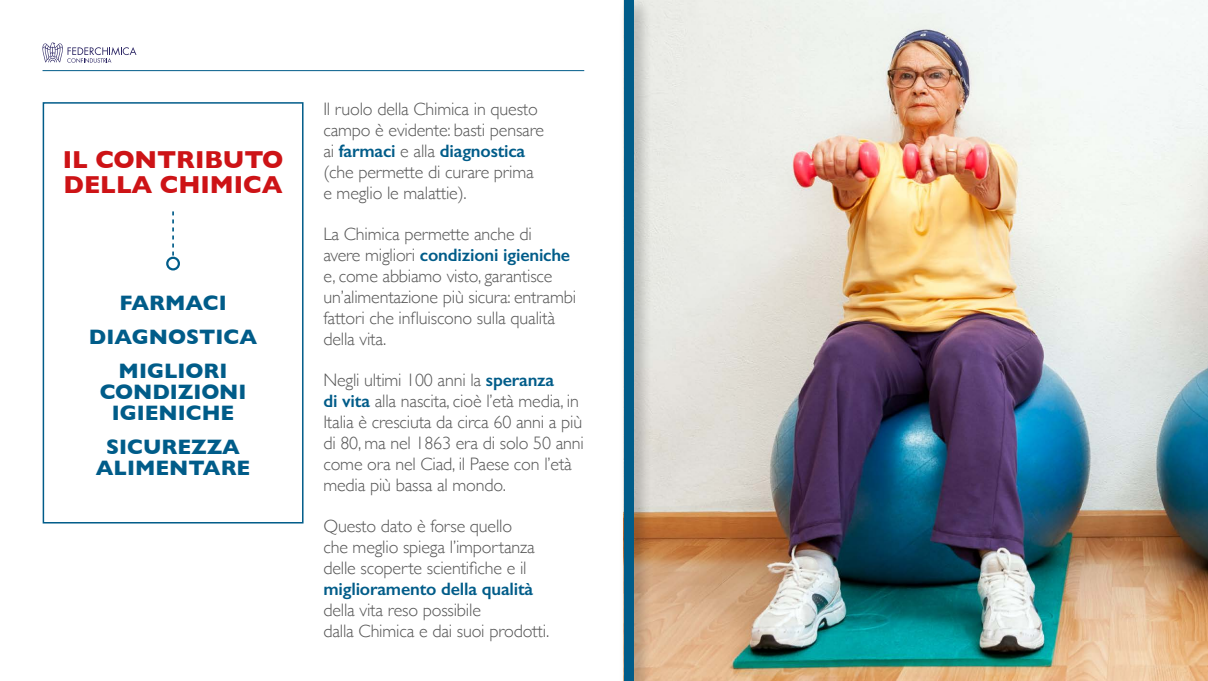
<style>
.page{position:relative;width:1208px;height:681px;background:#fff}
.page>*{position:absolute;margin:0;border:0;box-sizing:border-box;transform-origin:0 0}
.t1{font:700 25px/25px "Gill Sans";color:#cd1316}
.t2{font:700 21.3px/33.6px "Gill Sans";color:#005c89;text-align:center}
.t3{font:300 18px/21px "Gill Sans";letter-spacing:-.01em;color:#565656}
.t4{font:600 18px "Gill Sans";letter-spacing:-.01em;color:#005c89}
.s1{font-weight:600;color:#005c89}
</style>
<div class="page">
<svg style="left:42px;top:42px;width:94px;height:21px"></svg>
<img style="left:652px;top:0;width:556px;height:680px">
<div style="left:618px;top:0;width:34px;height:680px;background:#000;opacity:.3"></div>
<div style="left:624px;top:0;width:9px;height:680px;background:#005c89"></div>
<div style="left:43px;top:102px;width:260px;height:421px;border:2px solid #005c89"></div>
<svg style="left:172px;top:211px;width:2px;height:45px"></svg>
<div style="left:166px;top:256px;width:14px;height:14px;border:2px solid #005c89;border-radius:50%"></div>
<hr style="left:43px;top:70px;width:541px;height:1px;background:#005c89">
<h1 class="t1" style="left:63px;top:146px;width:222px">I L CONTRIBUTO<br>DELLA CHIMICA</h1>
<p class="t2" style="left:89px;top:286px;width:170px">FARMAC I<br>DIAGNOSTICA<br>MIGLIORI</p>
<p class="t2" style="left:100px;top:380px;width:148px;line-height:21.3px">CONDIZIONI<br>IGIENICHE</p>
<p class="t2" style="left:96px;top:435px;width:156px;line-height:21.3px">SICUREZZA<br>ALIMENTARE</p>
<p class="t3" style="left:323px;top:97px;width:222px">Il ruolo della Chimica in questo campo è evidente: basti pensare ai <span class="s1">farmaci</span> e alla <span class="s1">diagnostica </span>(che permette di curare prima e meglio le malattie).</p>
<p class="t3" style="left:323px;top:222px;width:254px">La Chimica permette anche di<br>avere migliori <span class="s1">condizioni igieniche </span>e, come abbiamo visto, garantisce un’alimentazione più sicura: entrambi fattori che influiscono sulla qualità della vita.</p>
<p class="t3" style="left:323px;top:368px;width:262px">Negli ultimi 100 anni la <span class="s1">speranza<br>di vita</span> alla nascita, cioè l’età media, in Italia è cresciuta da circa 60 anni a più di 80, ma nel 1863 era di solo 50 anni come ora nel Ciad, il Paese con l’età media più bassa al mondo.</p>
<p class="t3" style="left:323px;top:514px;width:213px">Questo dato è forse quello che meglio spiega l’importanza delle scoperte scientifiche e il</p>
<p class="t4" style="left:323px;top:578px;width:211px">miglioramento della qualità</p>
<p class="t3" style="left:323px;top:598px;width:227px">della vita reso possibile<br>dalla Chimica e dai suoi prodotti.</p>
</div>
